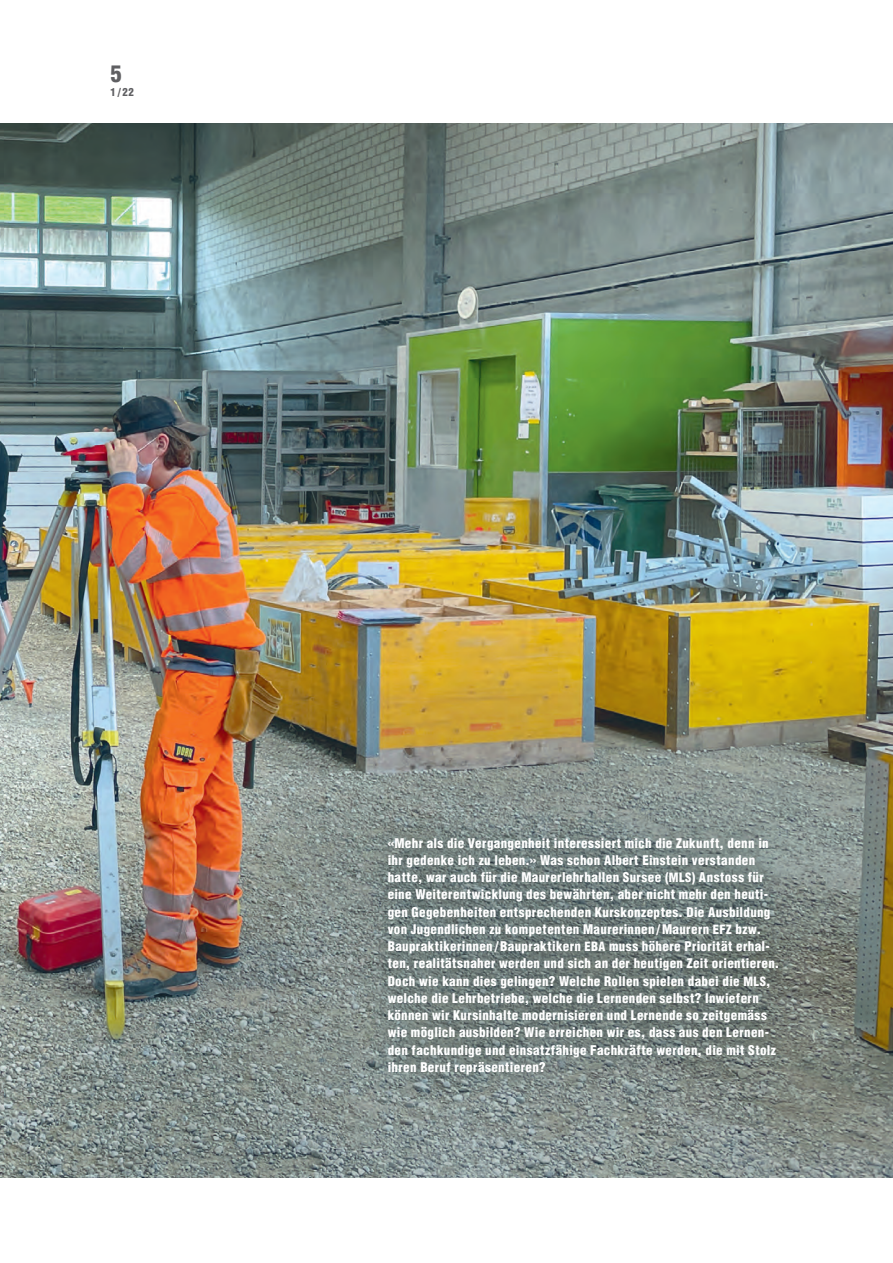
<style>
.page{position:relative;width:893px;height:1263px;background:#fff}
.page>*{position:absolute;margin:0;border:0;box-sizing:border-box;transform-origin:0 0}
.t1{font:900 condensed 22.5px "Helvetica LT Std";color:#5f5f62}
.Lauftext_fett{font:900 condensed 13.05px/17.2px "Helvetica LT Std";letter-spacing:.025em;color:#fff}
.t2{font:900 condensed 10.8px "Helvetica LT Std";color:#5f5f62}
.s1{font-size:12.6px}
</style>
<div class="page">
<img style="left:0;top:123px;width:893px;height:1055px">
<svg style="left:365px;top:815px;width:433px;height:281px;background:#727e7b"></svg>
<h1 class="t1" style="left:111px;top:60px;width:13px">5</h1>
<p class="t2" style="left:111px;top:86px;width:25px">1/22</p>
<p class="Lauftext_fett" style="left:388px;top:834px;width:393px">«Mehr als die Vergangenheit interessiert mich die Zukunft, denn in ihr gedenke ich zu leben.» Was schon Albert Einstein verstanden hatte, war auch für die Maurerlehrhallen Sursee (<span class="s1">MLS</span>) Anstoss für eine Weiterentwicklung des bewährten, aber nicht mehr den heuti&shy;gen Gegebenheiten entsprechenden Kurskonzeptes. Die Ausbildung von Jugendlichen zu kompetenten Maurerinnen /Maurern <span class="s1">EFZ</span> bzw.<br>Baupraktikerinnen / Baupraktikern <span class="s1">EBA</span> muss höhere Priorität erhal&shy;ten, realitätsnaher werden und sich an der heutigen Zeit orientieren.<br>Doch wie kann dies gelingen? Welche Rollen spielen dabei die <span class="s1">MLS</span>, welche die Lehrbetriebe, welche die Lernenden selbst? Inwiefern können wir Kursinhalte modernisieren und Lernende so zeitgemäss wie möglich ausbilden? Wie erreichen wir es, dass aus den Lernen&shy;den fachkundige und einsatzfähige Fachkräfte werden, die mit Stolz ihren Beruf repräsentieren?</p>
</div>
